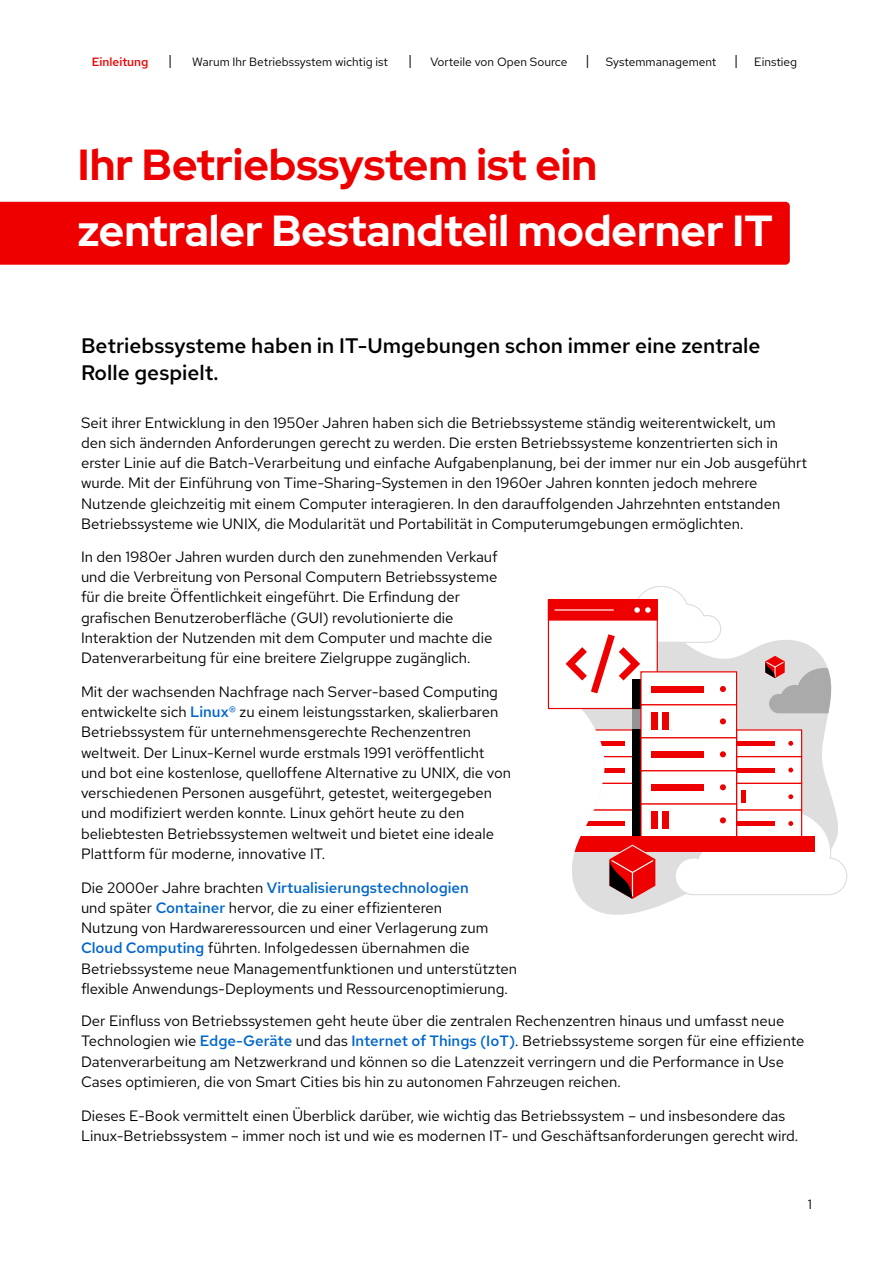
<style>
.page{position:relative;width:893px;height:1263px;background:#fff}
.page>*{position:absolute;margin:0;border:0;box-sizing:border-box;transform-origin:0 0}
.t1{font:700 43.5px "Red Hat Display";color:#fff}
.t2{font:700 43.5px "Red Hat Display";color:#e00}
.t3{font:500 21px/27px "Red Hat Text";color:#000}
.t4{font:15px/20.2px "Red Hat Text";color:#000}
.t5{font:14.25px "Red Hat Text";color:#000}
.t6{font:13.5px "Red Hat Text";color:#000}
.t7{font:12px "Red Hat Text";color:#000}
.t8{font:500 12px "Red Hat Text";color:#e00}
.s1{font-size:14.25px}
.s2{font-weight:500;color:#06c}
</style>
<div class="page">
<div style="left:0;top:202px;width:790px;height:63px;background:#e00"></div>
<svg style="left:548px;top:640px;width:287px;height:275px"></svg>
<div style="left:633px;top:708px;width:8px;height:22px;background:#949494"></div>
<div style="left:576px;top:730px;width:65px;height:27px;background:#fff"></div>
<div style="left:576px;top:757px;width:65px;height:26px;background:#fff"></div>
<div style="left:576px;top:783px;width:65px;height:27px;background:#fff"></div>
<div style="left:576px;top:810px;width:65px;height:27px;background:#fff"></div>
<svg style="left:604px;top:768px;width:21px;height:4px"></svg>
<div style="left:581px;top:821px;width:44px;height:5px;background:#e00"></div>
<svg style="left:600px;top:741px;width:25px;height:5px"></svg>
<div style="left:633px;top:729px;width:8px;height:108px;background:#000"></div>
<svg style="left:557px;top:836px;width:80px;height:16px"></svg>
<div style="left:737px;top:730px;width:65px;height:27px;background:#fff"></div>
<div style="left:737px;top:757px;width:65px;height:26px;background:#fff"></div>
<div style="left:736px;top:756px;width:66px;height:28px;border:1px solid #e00"></div>
<div style="left:737px;top:783px;width:65px;height:27px;background:#fff"></div>
<div style="left:736px;top:783px;width:66px;height:28px;border:1px solid #e00"></div>
<hr style="left:737px;top:768px;width:38px;height:4px;background:#e00">
<svg style="left:788px;top:768px;width:5px;height:4px"></svg>
<div style="left:741px;top:790px;width:5px;height:13px;background:#e00"></div>
<svg style="left:788px;top:794px;width:5px;height:5px"></svg>
<div style="left:737px;top:741px;width:38px;height:5px;background:#e00"></div>
<svg style="left:788px;top:741px;width:5px;height:5px"></svg>
<div style="left:548px;top:600px;width:109px;height:108px;background:#fff"></div>
<div style="left:548px;top:599px;width:110px;height:110px;border:1px solid #e00"></div>
<div style="left:548px;top:600px;width:109px;height:20px;background:#e00"></div>
<div style="left:548px;top:599px;width:110px;height:22px;border:1px solid #e00"></div>
<hr style="left:555px;top:609px;width:58px;height:2px;background:#fff">
<div style="left:633px;top:679px;width:8px;height:30px;background:#000"></div>
<div style="left:641px;top:804px;width:96px;height:33px;background:#fff"></div>
<div style="left:641px;top:672px;width:96px;height:33px;background:#fff"></div>
<div style="left:640px;top:671px;width:97px;height:34px;border:1px solid #e00"></div>
<div style="left:641px;top:705px;width:96px;height:33px;background:#fff"></div>
<div style="left:640px;top:704px;width:97px;height:34px;border:1px solid #e00"></div>
<div style="left:641px;top:738px;width:96px;height:33px;background:#fff"></div>
<div style="left:640px;top:737px;width:97px;height:34px;border:1px solid #e00"></div>
<div style="left:641px;top:771px;width:96px;height:33px;background:#fff"></div>
<div style="left:640px;top:770px;width:97px;height:34px;border:1px solid #e00"></div>
<svg style="left:561px;top:586px;width:165px;height:115px"></svg>
<div style="left:651px;top:751px;width:53px;height:6px;background:#e00"></div>
<svg style="left:720px;top:751px;width:6px;height:6px"></svg>
<div style="left:651px;top:784px;width:53px;height:6px;background:#e00"></div>
<svg style="left:720px;top:784px;width:6px;height:6px"></svg>
<svg style="left:720px;top:718px;width:6px;height:6px"></svg>
<div style="left:651px;top:712px;width:6px;height:18px;background:#e00"></div>
<div style="left:662px;top:712px;width:6px;height:18px;background:#e00"></div>
<svg style="left:674px;top:807px;width:174px;height:89px"></svg>
<div style="left:651px;top:811px;width:6px;height:18px;background:#e00"></div>
<div style="left:662px;top:811px;width:6px;height:18px;background:#e00"></div>
<div style="left:637px;top:836px;width:177px;height:16px;background:#e00"></div>
<svg style="left:608px;top:845px;width:49px;height:55px;background:#cb3a3a"></svg>
<svg style="left:765px;top:656px;width:70px;height:57px;background:#c4b6b6"></svg>
<p class="t8" style="left:92px;top:54px;width:58px">Einleitung</p>
<p class="t5" style="left:168px;top:50px;width:6px">|</p>
<p class="t7" style="left:192px;top:54px;width:197px">Warum Ihr Betriebssystem wichtig ist</p>
<p class="t5" style="left:408px;top:50px;width:6px">|</p>
<p class="t7" style="left:430px;top:54px;width:139px">Vorteile von Open Source</p>
<p class="t7" style="left:586px;top:54px;width:213px"><span class="s1">|</span> Systemmanagement <span class="s1">|</span> Einstieg</p>
<h1 class="t2" style="left:78px;top:137px;width:521px">Ihr Betriebssystem ist ein</h1>
<h1 class="t1" style="left:78px;top:203px;width:696px">zentraler Bestandteil moderner IT</h1>
<h2 class="t3" style="left:81px;top:332px;width:681px">Betriebssysteme haben in IT-Umgebungen schon immer eine zentrale<br>Rolle gespielt.</h2>
<p class="t4" style="left:81px;top:412px;width:727px">Seit ihrer Entwicklung in den 1950er Jahren haben sich die Betriebssysteme ständig weiterentwickelt, um<br>den sich ändernden Anforderungen gerecht zu werden. Die ersten Betriebssysteme konzentrierten sich in erster Linie auf die Batch-Verarbeitung und einfache Aufgabenplanung, bei der immer nur ein Job ausgeführt wurde. Mit der Einführung von Time-Sharing-Systemen in den 1960er Jahren konnten jedoch mehrere Nutzende gleichzeitig mit einem Computer interagieren. In den darauffolgenden Jahrzehnten entstanden Betriebssysteme wie UNIX, die Modularität und Portabilität in Computerumgebungen ermöglichten.</p>
<p class="t4" style="left:81px;top:546px;width:418px">In den 1980er Jahren wurden durch den zunehmenden Verkauf und die Verbreitung von Personal Computern Betriebssysteme für die breite Öffentlichkeit eingeführt. Die Erfindung der grafischen Benutzeroberfläche (GUI) revolutionierte die Interaktion der Nutzenden mit dem Computer und machte die Datenverarbeitung für eine breitere Zielgruppe zugänglich.</p>
<p class="t4" style="left:81px;top:681px;width:432px">Mit der wachsenden Nachfrage nach Server-based Computing entwickelte sich <span class="s2">Linux®</span> zu einem leistungsstarken, skalierbaren Betriebssystem für unternehmensgerechte Rechenzentren weltweit. Der Linux-Kernel wurde erstmals 1991 veröffentlicht und bot eine kostenlose, quelloffene Alternative zu UNIX, die von verschiedenen Personen ausgeführt, getestet, weitergegeben und modifiziert werden konnte. Linux gehört heute zu den beliebtesten Betriebssystemen weltweit und bietet eine ideale Plattform für moderne, innovative IT.</p>
<p class="t4" style="left:81px;top:877px;width:438px">Die 2000er Jahre brachten <span class="s2">Virtualisierungstechnologien<br></span>und später <span class="s2">Container</span> hervor, die zu einer effizienteren<br>Nutzung von Hardwareressourcen und einer Verlagerung zum <span class="s2">Cloud Computing</span> führten. Infolgedessen übernahmen die Betriebssysteme neue Managementfunktionen und unterstützten flexible Anwendungs-Deployments und Ressourcenoptimierung.</p>
<p class="t4" style="left:81px;top:1010px;width:725px">Der Einfluss von Betriebssystemen geht heute über die zentralen Rechenzentren hinaus und umfasst neue Technologien wie <span class="s2">Edge-Geräte</span> und das <span class="s2">Internet of Things (IoT)</span>. Betriebssysteme sorgen für eine effiziente Datenverarbeitung am Netzwerkrand und können so die Latenzzeit verringern und die Performance in Use Cases optimieren, die von Smart Cities bis hin zu autonomen Fahrzeugen reichen.</p>
<p class="t4" style="left:81px;top:1105px;width:719px">Dieses E-Book vermittelt einen Überblick darüber, wie wichtig das Betriebssystem – und insbesondere das<br>Linux-Betriebssystem – immer noch ist und wie es modernen IT- und Geschäftsanforderungen gerecht wird.</p>
<p class="t6" style="left:808px;top:1195px;width:6px">1</p>
</div>
